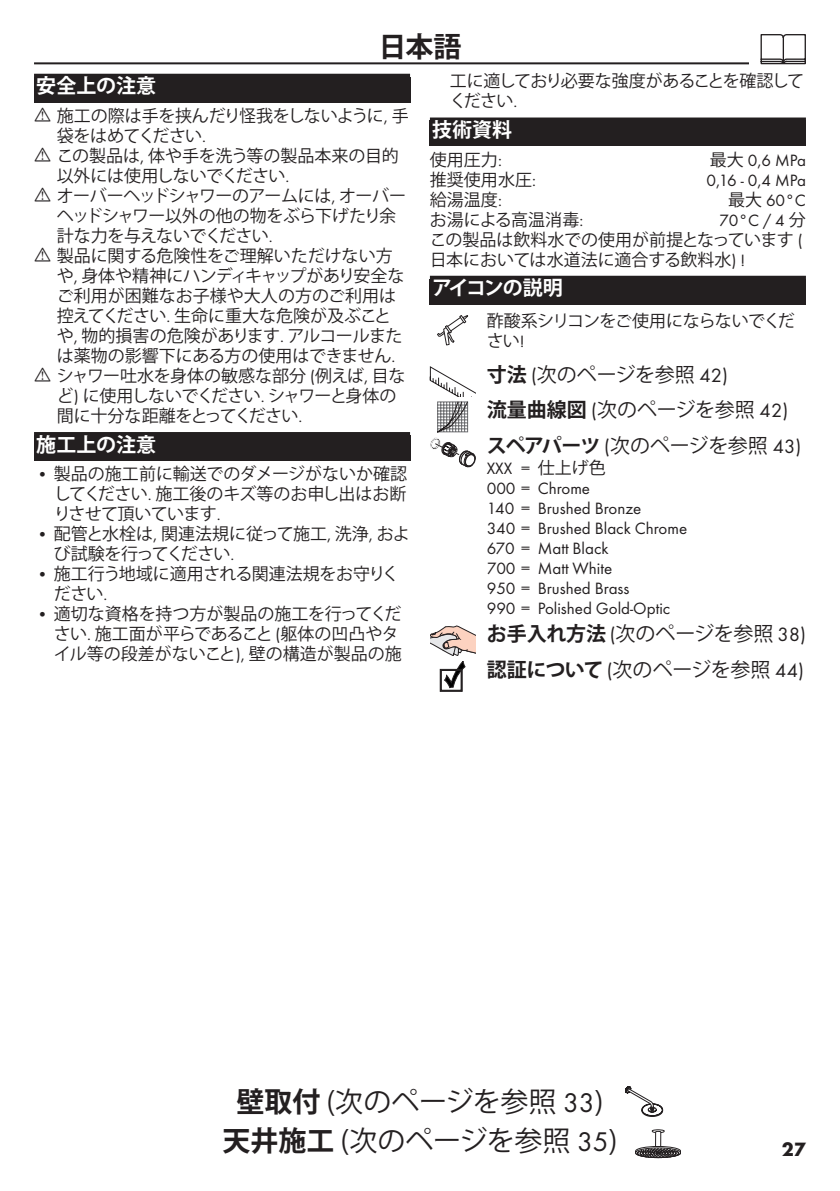
<style>
.page{position:relative;width:840px;height:1191px;background:#fff}
.page>*{position:absolute;margin:0;border:0;box-sizing:border-box;transform-origin:0 0}
.Montage_mit_Symbol_J{font:28px "Koz Go Pr 6 N";letter-spacing:-.01em;color:#231f20}
.Sprache_Rahmenwechse{font:700 28px "Koz Go Pr 6 N";color:#231f20}
.Ueberschrift_Grafik{font:20px "Koz Go Pr 6 N";letter-spacing:-.01em;color:#231f20}
.Ueberschrift_o_Absat{font:20px "Koz Go Pr 6 N";letter-spacing:-.01em;color:#231f20}
.Ueberschrift_JP{font:700 20px "Koz Go Pr 6 N";letter-spacing:-.005em;color:#fff}
.Ueberschrift_JP-2{font:700 20px "Koz Go Pr 6 N";letter-spacing:-.08em;color:#fff}
.Ueberschrift___JP{font:700 20px "Koz Go Pr 6 N";color:#fff}
.t1{font:700 20px "Futura TOT";color:#231f20}
.Techn__Daten_JP{font:17px/20px "Koz Go Pr 6 N";letter-spacing:-.01em;color:#231f20}
.Farbe_JP{font:17px/20px "Futura TOT Boo";color:#231f20}
.Techn__Daten_JP-2{font:17px/20px "Koz Go Pr 6 N";letter-spacing:-.03em;color:#231f20}
.Techn__Daten_JP-3{font:17px/20px "Koz Go Pr 6 N";letter-spacing:-.04em;color:#231f20}
.Techn__Daten_JP-4{font:17px "Futura TOT Boo";color:#231f20}
.Techn__Daten_JP-5{font:17px/20px "Koz Go Pr 6 N";letter-spacing:-.045em;color:#231f20}
.Normaltext_Grafik_JP{font:17px/20px "Koz Go Pr 6 N";letter-spacing:-.04em;color:#231f20}
.s1{font-family:"Futura TOT Boo"}
.s2{font-family:"Koz Go Pr 6 N"}
.s3{font-weight:700}
</style>
<div class="page">
<hr style="left:34px;top:62px;width:771px;height:2px;background:#231f20">
<div style="left:748px;top:34px;width:68px;height:34px;background:#fff"></div>
<svg style="left:760px;top:34px;width:45px;height:30px"></svg>
<svg style="left:625px;top:1086px;width:37px;height:30px"></svg>
<div style="left:34px;top:74px;width:376px;height:28px;background:#231f20"></div>
<div style="left:34px;top:432px;width:376px;height:28px;background:#231f20"></div>
<div style="left:429px;top:121px;width:376px;height:25px;background:#231f20"></div>
<div style="left:429px;top:117px;width:376px;height:28px;background:#231f20"></div>
<div style="left:429px;top:276px;width:376px;height:28px;background:#231f20"></div>
<svg style="left:437px;top:315px;width:31px;height:30px"></svg>
<svg style="left:429px;top:366px;width:46px;height:101px"></svg>
<svg style="left:430px;top:626px;width:45px;height:65px"></svg>
<svg style="left:635px;top:1129px;width:45px;height:29px"></svg>
<p class="Sprache_Rahmenwechse" style="left:378px;top:30px;width:84px">日本語</p>
<p class="Ueberschrift___JP" style="left:36px;top:75px;width:121px">安全上の注意</p>
<p class="Techn__Daten_JP" style="left:57px;top:106px;width:353px">施工の際は手を挟んだり怪我をしないように<span class="s1">,</span> 手袋をはめてください<span class="s1">.</span></p>
<p class="Techn__Daten_JP" style="left:57px;top:146px;width:343px">この製品は<span class="s1">,</span> 体や手を洗う等の製品本来の目的以外には使用しないでください<span class="s1">.</span></p>
<p class="Techn__Daten_JP-3" style="left:57px;top:186px;width:351px">オーバーヘッドシャワーのアームには<span class="s1">,</span> オーバーヘッドシャワー以外の他の物をぶら下げたり余計な力を与えないでください<span class="s1">.</span></p>
<p class="Techn__Daten_JP" style="left:57px;top:246px;width:349px">製品に関する危険性をご理解いただけない方や<span class="s1">,</span> 身体や精神にハンディキャップがあり安全なご利用が困難なお子様や大人の方のご利用は控えてください<span class="s1">.</span> 生命に重大な危険が及ぶことや<span class="s1">,</span> 物的損害の危険があります<span class="s1">.</span> アルコールまたは薬物の影響下にある方の使用はできません<span class="s1">.</span></p>
<p class="Techn__Daten_JP-2" style="left:57px;top:366px;width:350px">シャワー吐水を身体の敏感な部分 <span class="s1">(</span>例えば<span class="s1">,</span> 目など<span class="s1">)</span> に使用しないでください<span class="s1">.</span> シャワーと身体の間に十分な距離をとってください<span class="s1">.</span></p>
<p class="Ueberschrift_JP" style="left:36px;top:433px;width:121px">施工上の注意</p>
<p class="Techn__Daten_JP" style="left:54px;top:464px;width:354px;text-align:justify;text-indent:-17px"><span class="s1">•</span> 製品の施工前に輸送でのダメージがないか確認してください<span class="s1">.</span> 施工後のキズ等のお申し出はお断りさせて頂いています<span class="s1">.</span></p>
<p class="Techn__Daten_JP" style="left:54px;top:524px;width:357px;text-indent:-17px"><span class="s1">•</span> 配管と水栓は<span class="s1">,</span> 関連法規に従って施工<span class="s1">,</span> 洗浄<span class="s1">,</span> および試験を行ってください<span class="s1">.</span></p>
<p class="Techn__Daten_JP" style="left:54px;top:564px;width:346px;text-indent:-17px"><span class="s1">•</span> 施工行う地域に適用される関連法規をお守りください<span class="s1">.</span></p>
<p class="Techn__Daten_JP" style="left:54px;top:604px;width:349px;text-indent:-17px"><span class="s1">•</span> 適切な資格を持つ方が製品の施工を行ってください<span class="s1">.</span> 施工面が平らであること<span class="s1">(</span>躯体の凹凸やタイル等の段差がないこと<span class="s1">),</span> 壁の構造が製品の施</p>
<p class="Techn__Daten_JP-5" style="left:449px;top:71px;width:355px">工に適しており必要な強度があることを確認してください<span class="s1">.</span></p>
<p class="Ueberschrift_JP" style="left:432px;top:118px;width:81px">技術資料</p>
<p class="Techn__Daten_JP" style="left:429px;top:150px;width:73px">使用圧力<span class="s1">:</span></p>
<p class="Techn__Daten_JP-4" style="left:709px;top:150px;width:97px"><span class="s2">最大</span> 0,6 MPa</p>
<p class="Techn__Daten_JP" style="left:429px;top:170px;width:107px">推奨使用水圧<span class="s1">:</span></p>
<p class="Techn__Daten_JP-4" style="left:706px;top:170px;width:101px">0,16 - 0,4 MPa</p>
<p class="Techn__Daten_JP" style="left:429px;top:190px;width:73px">給湯温度<span class="s1">:</span></p>
<p class="Techn__Daten_JP-4" style="left:727px;top:190px;width:79px"><span class="s2">最大</span> 60°C</p>
<p class="Techn__Daten_JP" style="left:429px;top:210px;width:155px">お湯による高温消毒<span class="s1">:</span></p>
<p class="Techn__Daten_JP-4" style="left:718px;top:210px;width:88px">70°C / 4 <span class="s2">分</span></p>
<p class="Techn__Daten_JP" style="left:429px;top:230px;width:374px">この製品は飲料水での使用が前提となっています <span class="s1">(</span>日本においては水道法に適合する飲料水<span class="s1">) !</span></p>
<p class="Ueberschrift_JP-2" style="left:432px;top:277px;width:132px">アイコンの説明</p>
<p class="Normaltext_Grafik_JP" style="left:486px;top:311px;width:309px">酢酸系シリコンをご使用にならないでください<span class="s1">!</span></p>
<p class="Ueberschrift_Grafik" style="left:486px;top:363px;width:243px"><span class="s3">寸法</span> <span class="s1">(</span>次のページを参照 <span class="s1">42)</span></p>
<p class="Ueberschrift_Grafik" style="left:486px;top:399px;width:303px"><span class="s3">流量曲線図</span> <span class="s1">(</span>次のページを参照 <span class="s1">42)</span></p>
<p class="Ueberschrift_o_Absat" style="left:486px;top:434px;width:316px"><span class="s3">スペアパーツ</span> <span class="s1">(</span>次のページを参照 <span class="s1">43)</span></p>
<p class="Farbe_JP" style="left:486px;top:458px;width:202px">XXX = <span class="s2">仕上げ色<br></span>000 = Chrome<br>140 = Brushed Bronze<br>340 = Brushed Black Chrome<br>670 = Matt Black<br>700 = Matt White<br>950 = Brushed Brass<br>990 = Polished Gold-Optic</p>
<p class="Ueberschrift_Grafik" style="left:486px;top:622px;width:320px"><span class="s3">お手入れ方法</span> <span class="s1">(</span>次のページを参照 <span class="s1">38)</span></p>
<p class="Ueberschrift_Grafik" style="left:486px;top:658px;width:319px"><span class="s3">認証について</span> <span class="s1">(</span>次のページを参照 <span class="s1">44)</span></p>
<p class="Montage_mit_Symbol_J" style="left:236px;top:1085px;width:368px"><span class="s3">壁取付</span> (次のページを参照 <span class="s1">33</span>)</p>
<p class="Montage_mit_Symbol_J" style="left:222px;top:1125px;width:396px"><span class="s3">天井施工</span> (次のページを参照 <span class="s1">35</span>)</p>
<p class="t1" style="left:781px;top:1136px;width:25px">27</p>
</div>
